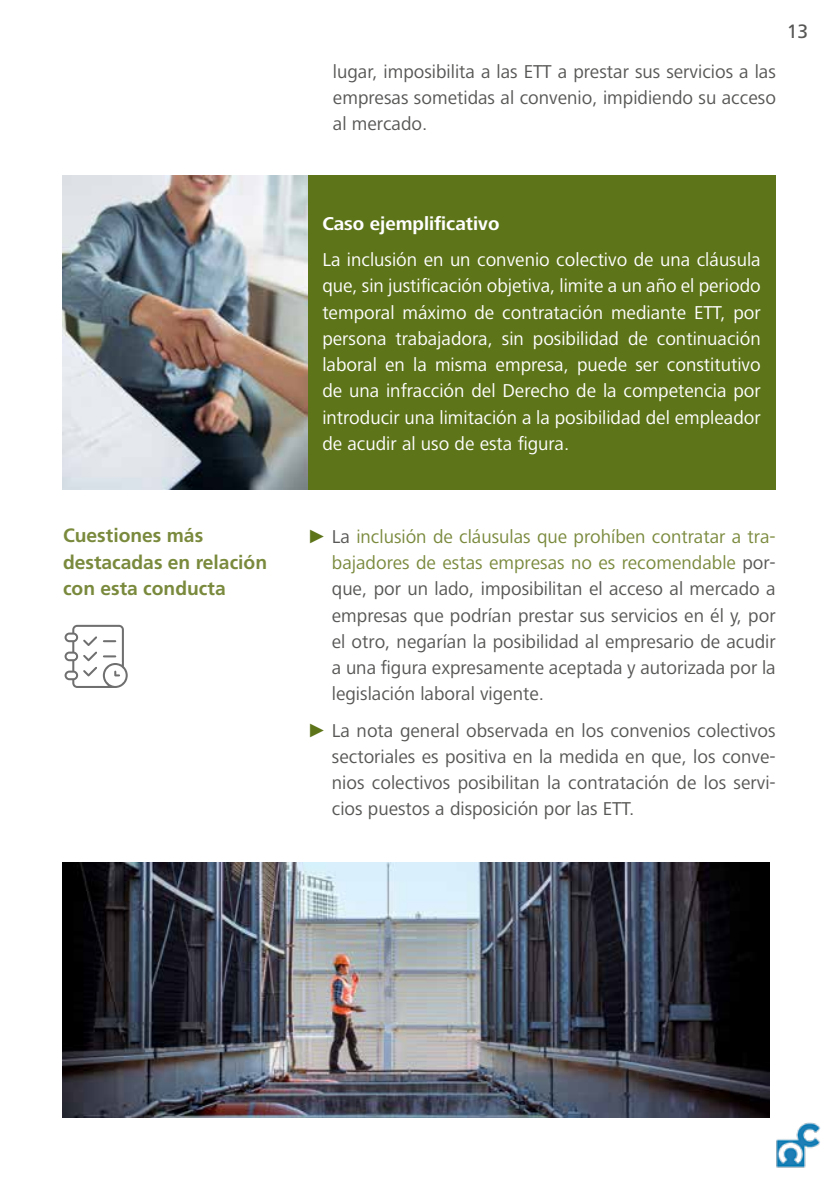
<style>
.page{position:relative;width:839px;height:1181px;background:#fff}
.page>*{position:absolute;margin:0;border:0;box-sizing:border-box;transform-origin:0 0}
.t1{font:19.25px/26.2px "Frutiger Next LT";color:#575756;text-align:justify}
.t2{font:19.25px/26.2px "Frutiger Next LT";color:#fff;text-align:justify}
.t3{font:700 19.25px/26.2px "Frutiger";color:#7a8a3d}
.t4{font:700 19.25px "Frutiger Next LT";color:#fff}
.t5{font:19.25px "Frutiger";color:#575756}
.s1{font-family:"Arial";font-weight:700;color:#5d7419}
.s2{color:#7a8a3d}
</style>
<div class="page">
<img style="left:776px;top:1122px;width:43px;height:46px">
<div style="left:811px;top:1150px;width:18px;height:21px;background:#fff"></div>
<div style="left:307px;top:175px;width:468px;height:314px;background:#5d7419"></div>
<img style="left:63px;top:175px;width:244px;height:314px">
<img style="left:63px;top:863px;width:705px;height:255px">
<svg style="left:64px;top:624px;width:64px;height:64px"></svg>
<p class="t1" style="left:333px;top:58px;width:444px">lugar, imposibilita a las ETT a prestar sus servicios a las empresas sometidas al convenio, impidiendo su acceso al mercado.</p>
<p class="t5" style="left:786px;top:20px;width:23px">13</p>
<p class="t4" style="left:322px;top:213px;width:178px">Caso ejemplificativo</p>
<p class="t2" style="left:322px;top:247px;width:440px">La inclusión en un convenio colectivo de una cláusula que, sin justificación objetiva, limite a un año el periodo temporal máximo de contratación mediante ETT, por persona trabajadora, sin posibilidad de continuación laboral en la misma empresa, puede ser constitutivo de una infracción del Derecho de la competencia por introducir una limitación a la posibilidad del empleador de acudir al uso de esta figura.</p>
<p class="t3" style="left:63px;top:523px;width:205px">Cuestiones más destacadas en relación con esta conducta</p>
<p class="t1" style="left:332px;top:523px;width:445px;text-indent:-24px"><span class="s1">►</span> La <span class="s2">inclusión de cláusulas que prohíben contratar a tra&shy;bajadores de estas empresas no es recomendable</span> por&shy;que, por un lado, imposibilitan el acceso al mercado a empresas que podrían prestar sus servicios en él y, por el otro, negarían la posibilidad al empresario de acudir a una figura expresamente aceptada y autorizada por la legislación laboral vigente.</p>
<p class="t1" style="left:332px;top:717px;width:445px;text-indent:-24px"><span class="s1">►</span> La nota general observada en los convenios colectivos sectoriales es positiva en la medida en que, los conve&shy;nios colectivos posibilitan la contratación de los servi&shy;cios puestos a disposición por las ETT.</p>
</div>
